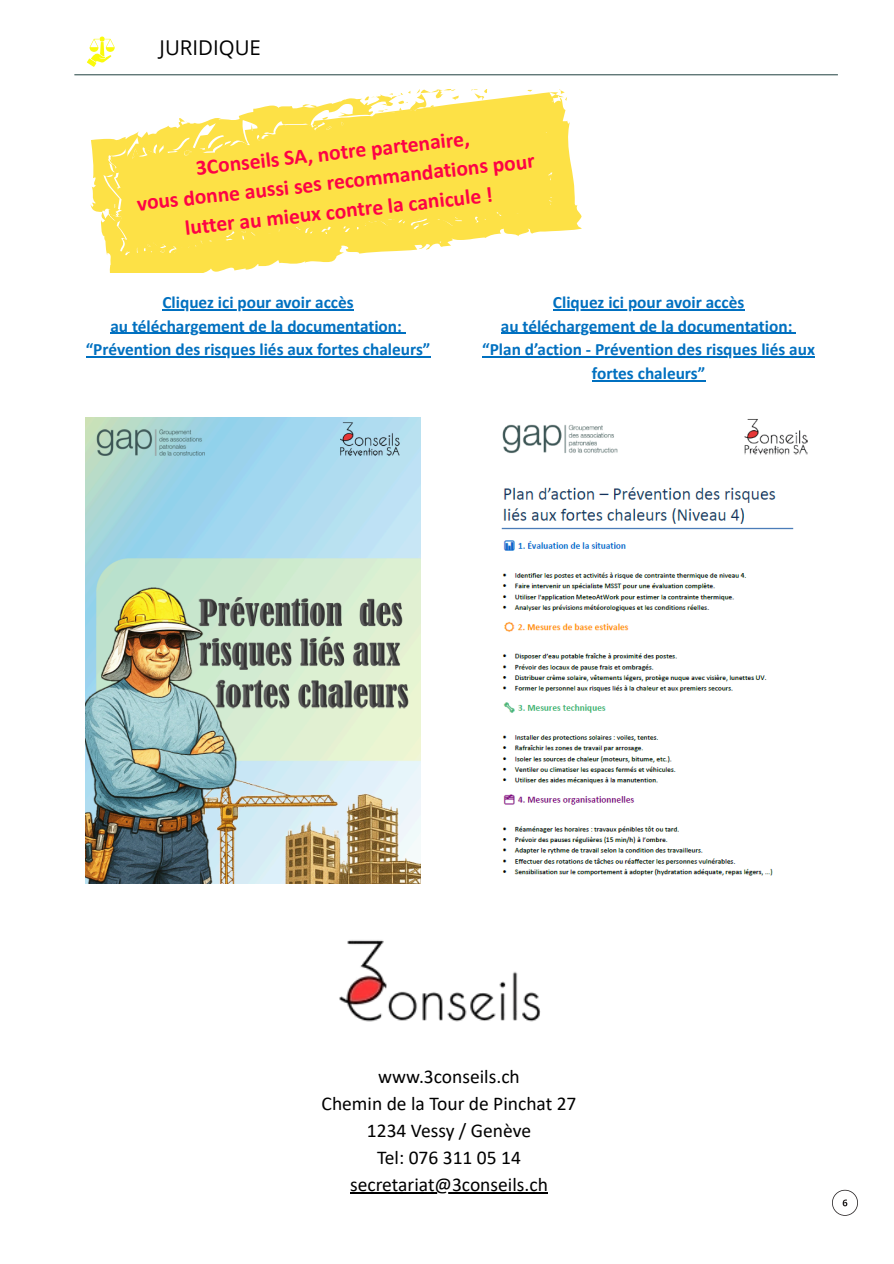
<style>
.page{position:relative;width:894px;height:1264px;background:#fff}
.page>*{position:absolute;margin:0;border:0;box-sizing:border-box;transform-origin:0 0}
.t1{font:700 21.45px/29.2px "Calibri";color:#fe0245;text-align:center}
.t2{font:20.4px "Open Sans";color:#000}
.t3{font:19.5px/27px "Calibri";color:#000;text-align:center}
.t4{font:700 17.25px/23.7px "Calibri";color:#0070c0;text-align:center}
</style>
<div class="page">
<img style="left:86px;top:417px;width:334px;height:466px">
<img style="left:501px;top:419px;width:307px;height:457px">
<img style="left:339px;top:940px;width:202px;height:82px">
<svg style="left:471px;top:89px;width:17px;height:4px"></svg>
<svg style="left:90px;top:93px;width:491px;height:180px;fill:#fde146"></svg>
<svg style="left:119px;top:216px;width:3px;height:4px"></svg>
<svg style="left:276px;top:229px;width:4px;height:5px"></svg>
<svg style="left:364px;top:89px;width:95px;height:24px"></svg>
<svg style="left:322px;top:117px;width:6px;height:3px"></svg>
<svg style="left:341px;top:122px;width:3px;height:4px"></svg>
<svg style="left:324px;top:126px;width:10px;height:4px"></svg>
<svg style="left:183px;top:148px;width:10px;height:7px"></svg>
<svg style="left:547px;top:89px;width:20px;height:12px"></svg>
<svg style="left:197px;top:241px;width:5px;height:5px"></svg>
<svg style="left:239px;top:231px;width:6px;height:2px"></svg>
<hr style="left:162px;top:309px;width:191px;height:1px;background:#0070c0">
<hr style="left:110px;top:333px;width:292px;height:1px;background:#0070c0">
<hr style="left:86px;top:356px;width:344px;height:2px;background:#0070c0">
<hr style="left:553px;top:309px;width:191px;height:1px;background:#0070c0">
<hr style="left:500px;top:333px;width:292px;height:1px;background:#0070c0">
<hr style="left:482px;top:356px;width:332px;height:2px;background:#0070c0">
<hr style="left:591px;top:380px;width:114px;height:1px;background:#0070c0">
<hr style="left:74px;top:74px;width:763px;height:1px;background:#345251">
<svg style="left:87px;top:36px;width:28px;height:31px"></svg>
<hr style="left:350px;top:1191px;width:197px;height:2px;background:#000">
<svg style="left:832px;top:1189px;width:25px;height:26px"></svg>
<p class="t2" style="left:160px;top:33px;width:103px">JURIDIQUE</p>
<p class="t1" style="left:132px;top:161px;width:401px;rotate:-6deg">3Conseils SA, notre partenaire,<br>vous donne aussi ses recommandations pour lutter au mieux contre la canicule !</p>
<p class="t4" style="left:86px;top:292px;width:346px">Cliquez ici pour avoir accès<br>au téléchargement de la documentation: “Prévention des risques liés aux fortes chaleurs”</p>
<p class="t4" style="left:482px;top:292px;width:334px">Cliquez ici pour avoir accès<br>au téléchargement de la documentation: “Plan d’action - Prévention des risques liés aux fortes chaleurs”</p>
<p class="t3" style="left:321px;top:1064px;width:256px">www.3conseils.ch<br>Chemin de la Tour de Pinchat 27<br>1234 Vessy / Genève<br>Tel: 076 311 05 14 secretariat@3conseils.ch</p>
</div>
